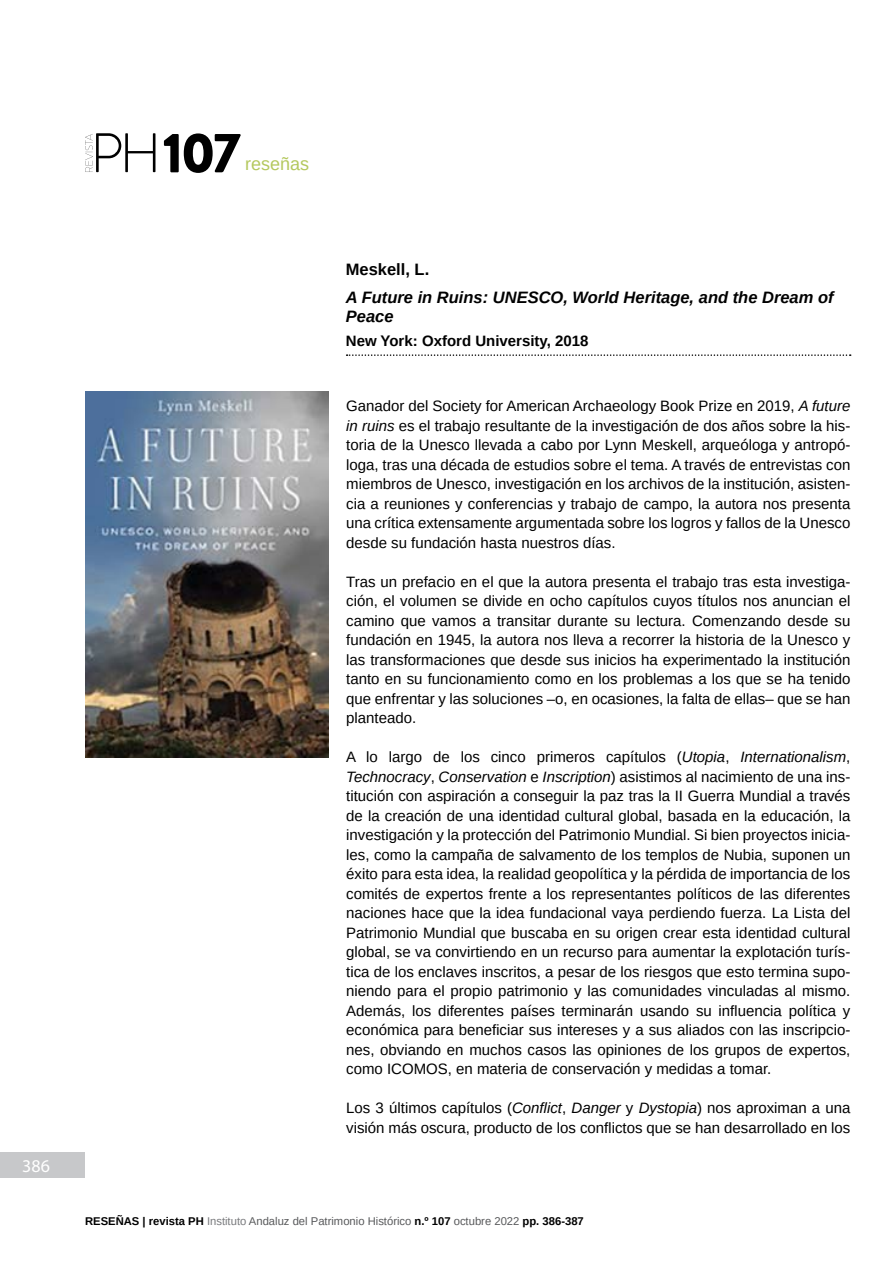
<style>
.page{position:relative;width:893px;height:1263px;background:#fff}
.page>*{position:absolute;margin:0;border:0;box-sizing:border-box;transform-origin:0 0}
.t1{font:900 56.4px "Brandon Grotesque";color:#000}
.t2{font:18px "Arimo";color:#b4c85e}
.t3{font:18px "Myriad Pro";color:#fff}
.t4{font:italic 700 16.5px/19.5px "Arimo";color:#000}
.t5{font:700 16.5px "Arimo";color:#000}
.t6{font:15px/19.5px "Arimo";color:#000;text-align:justify}
.t7{font:700 15px "Arimo";color:#000}
.t8{font:11.25px "Arimo";color:#58595b}
.s1{font-style:italic}
.s2{font-weight:700;color:#000}
.s3{color:#797a7d}
</style>
<div class="page">
<div style="left:0;top:1152px;width:85px;height:26px;background:#c7c8ca"></div>
<svg style="left:85px;top:133px;width:70px;height:39px"></svg>
<svg style="left:347px;top:354px;width:504px;height:2px"></svg>
<img style="left:85px;top:391px;width:244px;height:367px">
<p class="t3" style="left:22px;top:1155px;width:29px">386</p>
<h1 class="t1" style="left:163px;top:113px;width:80px">107</h1>
<p class="t2" style="left:245px;top:153px;width:66px">reseñas</p>
<p class="t5" style="left:346px;top:258px;width:85px">Meskell, L.</p>
<p class="t4" style="left:346px;top:287px;width:489px">A Future in Ruins: UNESCO, World Heritage, and the Dream of<br>Peace</p>
<p class="t7" style="left:346px;top:330px;width:244px">New York: Oxford University, 2018</p>
<p class="t6" style="left:346px;top:396px;width:506px">Ganador del Society for American Archaeology Book Prize en 2019, <span class="s1">A future in ruins</span> es el trabajo resultante de la investigación de dos años sobre la his&shy;toria de la Unesco llevada a cabo por Lynn Meskell, arqueóloga y antropó&shy;loga, tras una década de estudios sobre el tema. A través de entrevistas con miembros de Unesco, investigación en los archivos de la institución, asisten&shy;cia a reuniones y conferencias y trabajo de campo, la autora nos presenta una crítica extensamente argumentada sobre los logros y fallos de la Unesco desde su fundación hasta nuestros días.</p>
<p class="t6" style="left:346px;top:572px;width:506px">Tras un prefacio en el que la autora presenta el trabajo tras esta investiga&shy;ción, el volumen se divide en ocho capítulos cuyos títulos nos anuncian el camino que vamos a transitar durante su lectura. Comenzando desde su fundación en 1945, la autora nos lleva a recorrer la historia de la Unesco y las transformaciones que desde sus inicios ha experimentado la institución tanto en su funcionamiento como en los problemas a los que se ha tenido que enfrentar y las soluciones –o, en ocasiones, la falta de ellas– que se han planteado.</p>
<p class="t6" style="left:346px;top:747px;width:506px">A lo largo de los cinco primeros capítulos (<span class="s1">Utopia</span>, <span class="s1">Internationalism</span>, <span class="s1">Technocracy</span>, <span class="s1">Conservation</span> e <span class="s1">Inscription</span>) asistimos al nacimiento de una ins&shy;titución con aspiración a conseguir la paz tras la II Guerra Mundial a través de la creación de una identidad cultural global, basada en la educación, la investigación y la protección del Patrimonio Mundial. Si bien proyectos inicia&shy;les, como la campaña de salvamento de los templos de Nubia, suponen un éxito para esta idea, la realidad geopolítica y la pérdida de importancia de los comités de expertos frente a los representantes políticos de las diferentes naciones hace que la idea fundacional vaya perdiendo fuerza. La Lista del Patrimonio Mundial que buscaba en su origen crear esta identidad cultural global, se va convirtiendo en un recurso para aumentar la explotación turís&shy;tica de los enclaves inscritos, a pesar de los riesgos que esto termina supo&shy;niendo para el propio patrimonio y las comunidades vinculadas al mismo.<br>Además, los diferentes países terminarán usando su influencia política y económica para beneficiar sus intereses y a sus aliados con las inscripcio&shy;nes, obviando en muchos casos las opiniones de los grupos de expertos, como ICOMOS, en materia de conservación y medidas a tomar.</p>
<p class="t6" style="left:346px;top:1098px;width:506px">Los 3 últimos capítulos (<span class="s1">Conflict</span>, <span class="s1">Danger</span> y <span class="s1">Dystopia</span>) nos aproximan a una visión más oscura, producto de los conflictos que se han desarrollado en los</p>
<p class="t8" style="left:85px;top:1213px;width:500px"><span class="s2">RESEÑAS | revista PH</span> <span class="s3">Instituto</span> Andaluz del Patrimonio Histórico <span class="s2">n.º 107</span> octubre 2022 <span class="s2">pp. 386-387</span></p>
</div>
